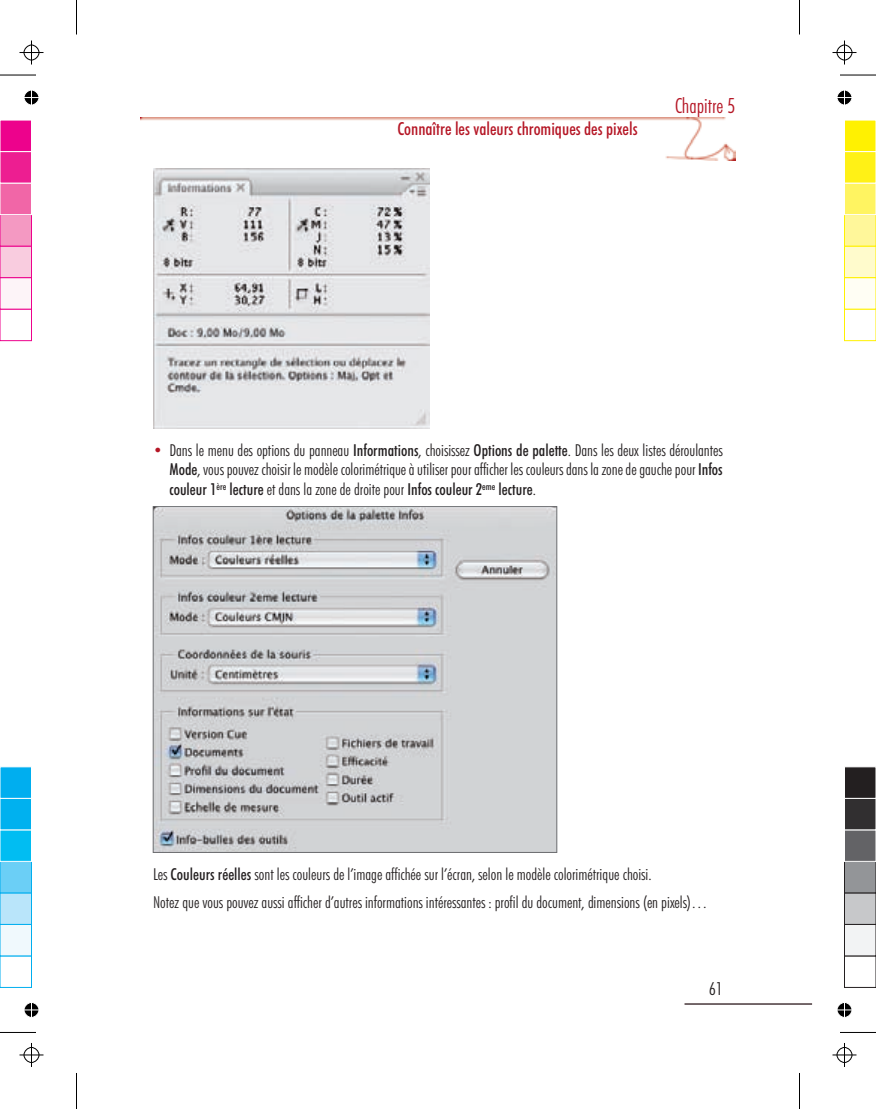
<style>
.page{position:relative;width:876px;height:1109px;background:#fff}
.page>*{position:absolute;margin:0;border:0;box-sizing:border-box;transform-origin:0 0}
.t1{font:21px "Futura Lt Cn BT";color:#b51625}
.t2{font:18px "Futura Md Cn BT";color:#b51625}
.t3{font:18px "Futura Lt Cn BT";color:#231f20}
.t4{font:16.5px/19.2px "Futura Lt Cn BT";color:#231f20;text-align:right}
.t5{font:16.5px "Futura Md Cn BT";color:#231f20}
.s1{font-size:16.2px;color:#b51625}
.s2{font-family:"Futura Md Cn BT"}
.s3{font-family:"Futura Lt Cn BT"}
</style>
<div class="page">
<img style="left:141px;top:118px;width:595px;height:42px">
<hr style="left:685px;top:1003px;width:127px;height:1px;background:#48373a">
<img style="left:155px;top:508px;width:400px;height:342px">
<div style="left:153px;top:506px;width:404px;height:346px;border:1px solid #6c6d70"></div>
<img style="left:153px;top:169px;width:276px;height:259px">
<hr style="left:0;top:1032px;width:36px;height:1px;background:#000">
<hr style="left:76px;top:1072px;width:1px;height:36px;background:#000">
<hr style="left:0;top:75px;width:36px;height:1px;background:#000">
<hr style="left:76px;top:0;width:1px;height:34px;background:#000">
<hr style="left:840px;top:75px;width:36px;height:1px;background:#000">
<hr style="left:799px;top:0;width:1px;height:34px;background:#000">
<hr style="left:840px;top:1032px;width:36px;height:1px;background:#000">
<hr style="left:799px;top:1072px;width:1px;height:36px;background:#000">
<svg style="left:20px;top:1043px;width:24px;height:23px"></svg>
<svg style="left:20px;top:40px;width:24px;height:24px"></svg>
<svg style="left:832px;top:40px;width:24px;height:24px"></svg>
<svg style="left:832px;top:1043px;width:24px;height:23px"></svg>
<svg style="left:24px;top:1002px;width:15px;height:16px"></svg>
<svg style="left:24px;top:90px;width:15px;height:15px"></svg>
<svg style="left:837px;top:90px;width:15px;height:15px"></svg>
<svg style="left:837px;top:1002px;width:15px;height:16px"></svg>
<div style="left:0;top:955px;width:32px;height:32px;background:#fff;border:1px solid #00aeef"></div>
<div style="left:0;top:924px;width:32px;height:32px;background:#f0f9fd;border:1px solid #00aeef"></div>
<div style="left:0;top:892px;width:32px;height:32px;background:#b9e5fa;border:1px solid #00aeef"></div>
<div style="left:0;top:861px;width:32px;height:32px;background:#6bcff6;border:1px solid #00aeef"></div>
<div style="left:0;top:829px;width:32px;height:32px;background:#01bdf2;border:1px solid #fff"></div>
<div style="left:0;top:798px;width:32px;height:32px;background:#00b1ef;border:1px solid #fff"></div>
<div style="left:0;top:766px;width:32px;height:32px;background:#00aeef;border:1px solid #fff"></div>
<div style="left:0;top:309px;width:32px;height:32px;background:#fff;border:1px solid #ed028c"></div>
<div style="left:0;top:277px;width:32px;height:32px;background:#fdf4f8;border:1px solid #ed028c"></div>
<div style="left:0;top:246px;width:32px;height:32px;background:#f9ccdf;border:1px solid #ed028c"></div>
<div style="left:0;top:214px;width:32px;height:32px;background:#f499c2;border:1px solid #ed028c"></div>
<div style="left:0;top:183px;width:32px;height:32px;background:#f166a7;border:1px solid #fff"></div>
<div style="left:0;top:151px;width:32px;height:32px;background:#ed1e91;border:1px solid #fff"></div>
<div style="left:0;top:120px;width:32px;height:32px;background:#ed028c;border:1px solid #fff"></div>
<div style="left:844px;top:309px;width:32px;height:32px;background:#fff;border:1px solid #fff101"></div>
<div style="left:844px;top:277px;width:32px;height:32px;background:#fffef4;border:1px solid #fff101"></div>
<div style="left:844px;top:246px;width:32px;height:32px;background:#fffbcc;border:1px solid #fff101"></div>
<div style="left:844px;top:214px;width:32px;height:32px;background:#fff79a;border:1px solid #fff101"></div>
<div style="left:844px;top:183px;width:32px;height:32px;background:#fff461;border:1px solid #fff"></div>
<div style="left:844px;top:151px;width:32px;height:32px;background:#fff116;border:1px solid #fff"></div>
<div style="left:844px;top:120px;width:32px;height:32px;background:#fff101;border:1px solid #fff"></div>
<div style="left:844px;top:955px;width:32px;height:32px;background:#fff;border:1px solid #231f20"></div>
<div style="left:844px;top:924px;width:32px;height:32px;background:#f2f3f4;border:1px solid #231f20"></div>
<div style="left:844px;top:892px;width:32px;height:32px;background:#c7c8ca;border:1px solid #231f20"></div>
<div style="left:844px;top:861px;width:32px;height:32px;background:#939598;border:1px solid #231f20"></div>
<div style="left:844px;top:829px;width:32px;height:32px;background:#636366;border:1px solid #fff"></div>
<div style="left:844px;top:798px;width:32px;height:32px;background:#312f30;border:1px solid #fff"></div>
<div style="left:844px;top:766px;width:32px;height:32px;background:#231f20;border:1px solid #fff"></div>
<p class="t2" style="left:397px;top:121px;width:242px">Connaître les valeurs chromiques des pixels</p>
<p class="t1" style="left:675px;top:97px;width:62px">Chapitre 5</p>
<p class="t4" style="left:153px;top:442px;width:571px"><span class="s1">•</span> Dans le menu des options du panneau <span class="s2">Informations</span>, choisissez <span class="s2">Options de palette</span>. Dans les deux listes déroulantes<br><span class="s2">Mode</span>, vous pouvez choisir le modèle colorimétrique à utiliser pour afficher les couleurs dans la zone de gauche pour <span class="s2">Infos</span></p>
<p class="t5" style="left:170px;top:482px;width:368px">couleur 1<sup>ère</sup> lecture <span class="s3">et dans la zone de droite pour</span> Infos couleur 2<sup>eme</sup> lecture<span class="s3">.</span></p>
<p class="t4" style="left:153px;top:862px;width:556px;line-height:27.8px;text-align:left">Les <span class="s2">Couleurs réelles</span> sont les couleurs de l’image affichée sur l’écran, selon le modèle colorimétrique choisi.<br>Notez que vous pouvez aussi afficher d’autres informations intéressantes : profil du document, dimensions (en pixels)…</p>
<p class="t3" style="left:709px;top:980px;width:16px">61</p>
</div>
